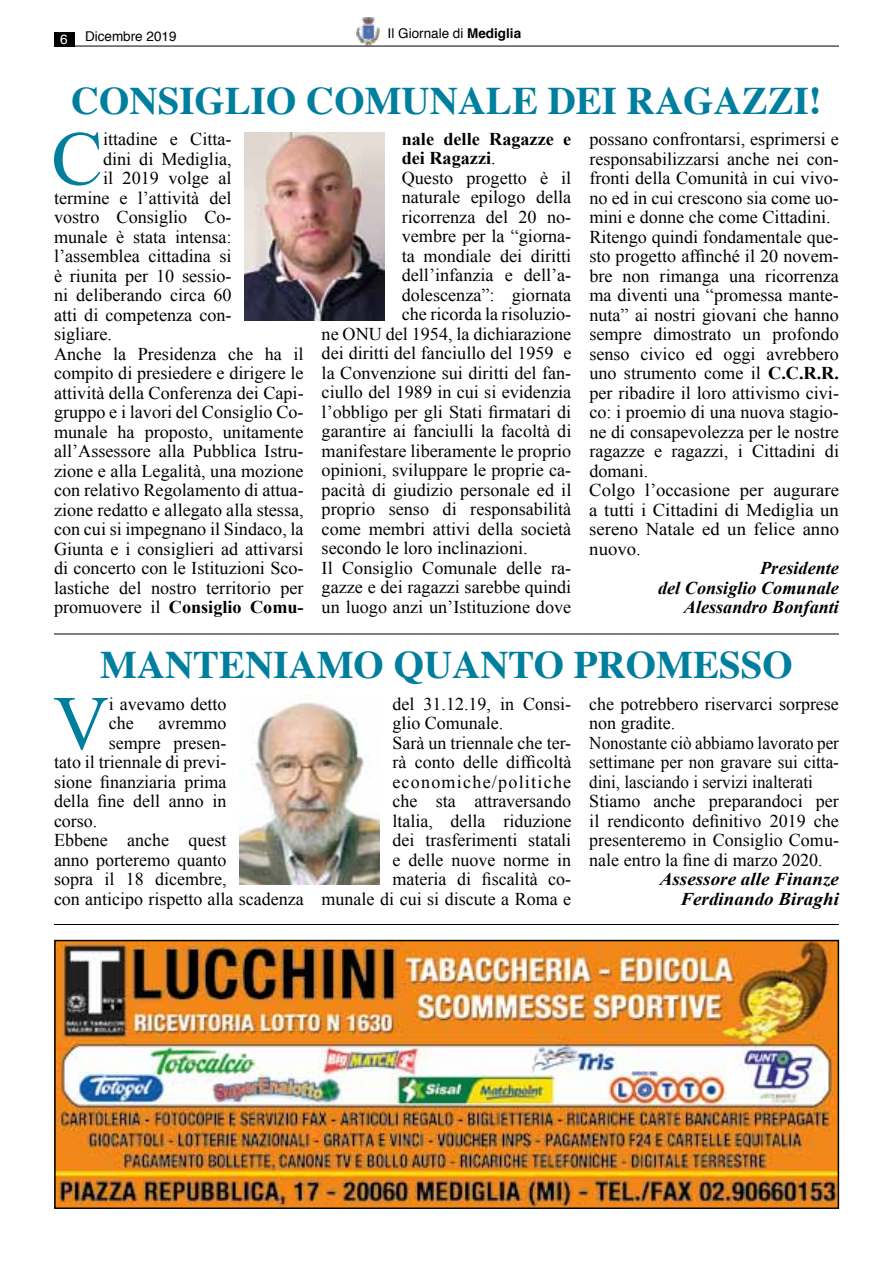
<style>
.page{position:relative;width:893px;height:1263px;background:#fff}
.page>*{position:absolute;margin:0;border:0;box-sizing:border-box;transform-origin:0 0}
.t1{font:76.95px "Times New Roman";color:#007e9d}
.t2{font:700 39px "Times";color:#007e9d}
.t3{font:18px/19.5px "Times New Roman";color:#000}
.t4{font:700 18px "Times New Roman";color:#000}
.t5{font:italic 700 18px/19.5px "Times New Roman";color:#000;text-align:right}
.t6{font:italic 700 18px/19.5px "Times New Roman";color:#000;text-align:right;scale:1.06 1}
.t7{font:18px "Times New Roman";letter-spacing:.07em;color:#000}
.t8{font:13.5px "Helvetica";color:#000}
.t9{font:13.5px "Helvetica";color:#fff}
.s1{font-weight:700}
.s2{font-weight:400}
</style>
<div class="page">
<img style="left:356px;top:17px;width:24px;height:29px">
<div style="left:54px;top:32px;width:20px;height:14px;background:#000"></div>
<hr style="left:54px;top:46px;width:785px;height:1px;background:#000">
<hr style="left:54px;top:924px;width:785px;height:1px;background:#000">
<img style="left:57px;top:943px;width:779px;height:263px">
<div style="left:54px;top:940px;width:785px;height:269px;border:2px solid #000"></div>
<hr style="left:54px;top:634px;width:785px;height:1px;background:#000">
<img style="left:239px;top:695px;width:141px;height:189px">
<img style="left:244px;top:133px;width:141px;height:187px">
<p class="t9" style="left:60px;top:29px;width:9px">6</p>
<p class="t8" style="left:85px;top:26px;width:93px">Dicembre 2019</p>
<p class="t8" style="left:388px;top:23px;width:135px">Il Giornale di <span class="s1">Mediglia</span></p>
<h2 class="t2" style="left:71px;top:64px;width:752px">CONSIGLIO COMUNALE DEI RAGAZZI!</h2>
<h1 class="t1" style="left:51px;top:107px;width:53px">C</h1>
<p class="t3" style="left:103px;top:129px;width:130px">ittadine e Citta-</p>
<p class="t3" style="left:103px;top:149px;width:130px">dini di Mediglia,</p>
<p class="t3" style="left:103px;top:168px;width:130px">il 2019 volge al</p>
<p class="t3" style="left:54px;top:188px;width:179px">termine e l’attività del</p>
<p class="t3" style="left:54px;top:207px;width:179px">vostro Consiglio Co-</p>
<p class="t3" style="left:54px;top:227px;width:179px">munale è stata intensa:</p>
<p class="t3" style="left:54px;top:246px;width:179px">l’assemblea cittadina si</p>
<p class="t3" style="left:54px;top:266px;width:179px">è riunita per 10 sessio-</p>
<p class="t3" style="left:54px;top:285px;width:179px">ni deliberando circa 60</p>
<p class="t3" style="left:54px;top:305px;width:179px">atti di competenza con-</p>
<p class="t3" style="left:54px;top:324px;width:60px">sigliare.</p>
<p class="t3" style="left:54px;top:344px;width:251px">Anche la Presidenza che ha il</p>
<p class="t3" style="left:54px;top:363px;width:251px">compito di presiedere e dirigere le</p>
<p class="t3" style="left:54px;top:383px;width:251px">attività della Conferenza dei Capi-</p>
<p class="t3" style="left:54px;top:402px;width:251px">gruppo e i lavori del Consiglio Co-</p>
<p class="t3" style="left:54px;top:422px;width:251px">munale ha proposto, unitamente</p>
<p class="t3" style="left:54px;top:441px;width:251px">all’Assessore alla Pubblica Istru-</p>
<p class="t3" style="left:54px;top:461px;width:251px">zione e alla Legalità, una mozione</p>
<p class="t3" style="left:54px;top:480px;width:251px">con relativo Regolamento di attua-</p>
<p class="t3" style="left:54px;top:500px;width:251px">zione redatto e allegato alla stessa,</p>
<p class="t3" style="left:54px;top:519px;width:251px">con cui si impegnano il Sindaco, la</p>
<p class="t3" style="left:54px;top:539px;width:251px">Giunta e i consiglieri ad attivarsi</p>
<p class="t3" style="left:54px;top:558px;width:251px">di concerto con le Istituzioni Sco-</p>
<p class="t3" style="left:54px;top:578px;width:251px">lastiche del nostro territorio per</p>
<p class="t4" style="left:54px;top:595px;width:251px"><span class="s2">promuovere il</span> Consiglio Comu-</p>
<p class="t4" style="left:402px;top:126px;width:171px">nale delle Ragazze e</p>
<p class="t4" style="left:402px;top:146px;width:95px">dei Ragazzi<span class="s2">.</span></p>
<p class="t3" style="left:402px;top:168px;width:171px">Questo progetto è il</p>
<p class="t3" style="left:402px;top:187px;width:171px">naturale epilogo della</p>
<p class="t3" style="left:402px;top:207px;width:171px">ricorrenza del 20 no-</p>
<p class="t3" style="left:402px;top:226px;width:171px">vembre per la “giorna-</p>
<p class="t3" style="left:402px;top:246px;width:171px">ta mondiale dei diritti</p>
<p class="t3" style="left:402px;top:265px;width:171px">dell’infanzia e dell’a-</p>
<p class="t3" style="left:402px;top:285px;width:171px">dolescenza”: giornata</p>
<p class="t3" style="left:402px;top:304px;width:171px">che ricorda la risoluzio-</p>
<p class="t3" style="left:322px;top:324px;width:251px">ne ONU del 1954, la dichiarazione</p>
<p class="t3" style="left:322px;top:343px;width:251px">dei diritti del fanciullo del 1959 e</p>
<p class="t3" style="left:322px;top:363px;width:251px">la Convenzione sui diritti del fan-</p>
<p class="t3" style="left:322px;top:382px;width:251px">ciullo del 1989 in cui si evidenzia</p>
<p class="t3" style="left:322px;top:402px;width:251px">l’obbligo per gli Stati firmatari di</p>
<p class="t3" style="left:322px;top:421px;width:251px">garantire ai fanciulli la facoltà di</p>
<p class="t3" style="left:322px;top:441px;width:251px">manifestare liberamente le proprio</p>
<p class="t3" style="left:322px;top:460px;width:251px">opinioni, sviluppare le proprie ca-</p>
<p class="t3" style="left:322px;top:480px;width:251px">pacità di giudizio personale ed il</p>
<p class="t3" style="left:322px;top:499px;width:251px">proprio senso di responsabilità</p>
<p class="t3" style="left:322px;top:519px;width:251px">come membri attivi della società</p>
<p class="t3" style="left:322px;top:538px;width:208px">secondo le loro inclinazioni.</p>
<p class="t3" style="left:322px;top:558px;width:251px">Il Consiglio Comunale delle ra-</p>
<p class="t3" style="left:322px;top:577px;width:251px">gazze e dei ragazzi sarebbe quindi</p>
<p class="t3" style="left:322px;top:597px;width:251px">un luogo anzi un’Istituzione dove</p>
<p class="t3" style="left:589px;top:129px;width:251px">possano confrontarsi, esprimersi e responsabilizzarsi anche nei con&shy;fronti della Comunità in cui vivo&shy;no ed in cui crescono sia come uo&shy;mini e donne che come Cittadini.<br>Ritengo quindi fondamentale que&shy;sto progetto affinché il 20 novem&shy;bre non rimanga una ricorrenza ma diventi una “promessa mante&shy;nuta” ai nostri giovani che hanno sempre dimostrato un profondo senso civico ed oggi avrebbero uno strumento come il <span class="s1">C.C.R.R. </span>per ribadire il loro attivismo civi&shy;co: i proemio di una nuova stagio&shy;ne di consapevolezza per le nostre ragazze e ragazzi, i Cittadini di domani.<br>Colgo l’occasione per augurare a tutti i Cittadini di Mediglia un sereno Natale ed un felice anno nuovo.</p>
<p class="t5" style="left:658px;top:558px;width:182px">Presidente<br>del Consiglio Comunale<br>Alessandro Bonfanti</p>
<h2 class="t2" style="left:100px;top:627px;width:91px">MANTENI</h2>
<h2 class="t2" style="left:289px;top:627px;width:220px">AMO QUANTO</h2>
<h2 class="t2" style="left:574px;top:627px;width:29px">PROMESSO</h2>
<h1 class="t1" style="left:53px;top:671px;width:57px">V</h1>
<p class="t3" style="left:109px;top:694px;width:119px">i avevamo detto che</p>
<p class="t3" style="left:159px;top:713px;width:69px">avremmo</p>
<p class="t3" style="left:109px;top:733px;width:119px">sempre presen-</p>
<p class="t3" style="left:54px;top:752px;width:174px">tato il triennale di previ-</p>
<p class="t3" style="left:54px;top:772px;width:174px">sione finanziaria prima</p>
<p class="t3" style="left:54px;top:791px;width:174px">della fine dell anno in</p>
<p class="t3" style="left:54px;top:811px;width:45px">corso.</p>
<p class="t3" style="left:54px;top:830px;width:174px">Ebbene anche quest</p>
<p class="t3" style="left:54px;top:850px;width:174px">anno porteremo quanto</p>
<p class="t3" style="left:54px;top:869px;width:174px">sopra il 18 dicembre,</p>
<p class="t3" style="left:54px;top:889px;width:251px">con anticipo rispetto alla scadenza</p>
<p class="t3" style="left:392px;top:694px;width:180px">del 31.12.19, in Consi-</p>
<p class="t3" style="left:392px;top:713px;width:113px">glio Comunale.</p>
<p class="t3" style="left:392px;top:733px;width:180px">Sarà un triennale che ter-</p>
<p class="t3" style="left:392px;top:752px;width:180px">rà conto delle difficoltà</p>
<p class="t7" style="left:392px;top:770px;width:180px">economiche/politiche</p>
<p class="t3" style="left:392px;top:791px;width:180px">che sta attraversando</p>
<p class="t3" style="left:392px;top:811px;width:180px">ltalia, della riduzione</p>
<p class="t3" style="left:392px;top:830px;width:180px">dei trasferimenti statali</p>
<p class="t3" style="left:392px;top:850px;width:180px">e delle nuove norme in</p>
<p class="t3" style="left:392px;top:869px;width:180px">materia di fiscalità co-</p>
<p class="t3" style="left:322px;top:889px;width:251px">munale di cui si discute a Roma e</p>
<p class="t3" style="left:589px;top:694px;width:251px">che potrebbero riservarci sorprese non gradite.<br>Nonostante ciò abbiamo lavorato per settimane per non gravare sui citta&shy;dini, lasciando i servizi inalterati<br>Stiamo anche preparandoci per il rendiconto definitivo 2019 che presenteremo in Consiglio Comu&shy;nale entro la fine di marzo 2020.</p>
<p class="t6" style="left:660px;top:869px;width:171px">Assessore alle Finanze<br>Ferdinando Biraghi</p>
</div>
